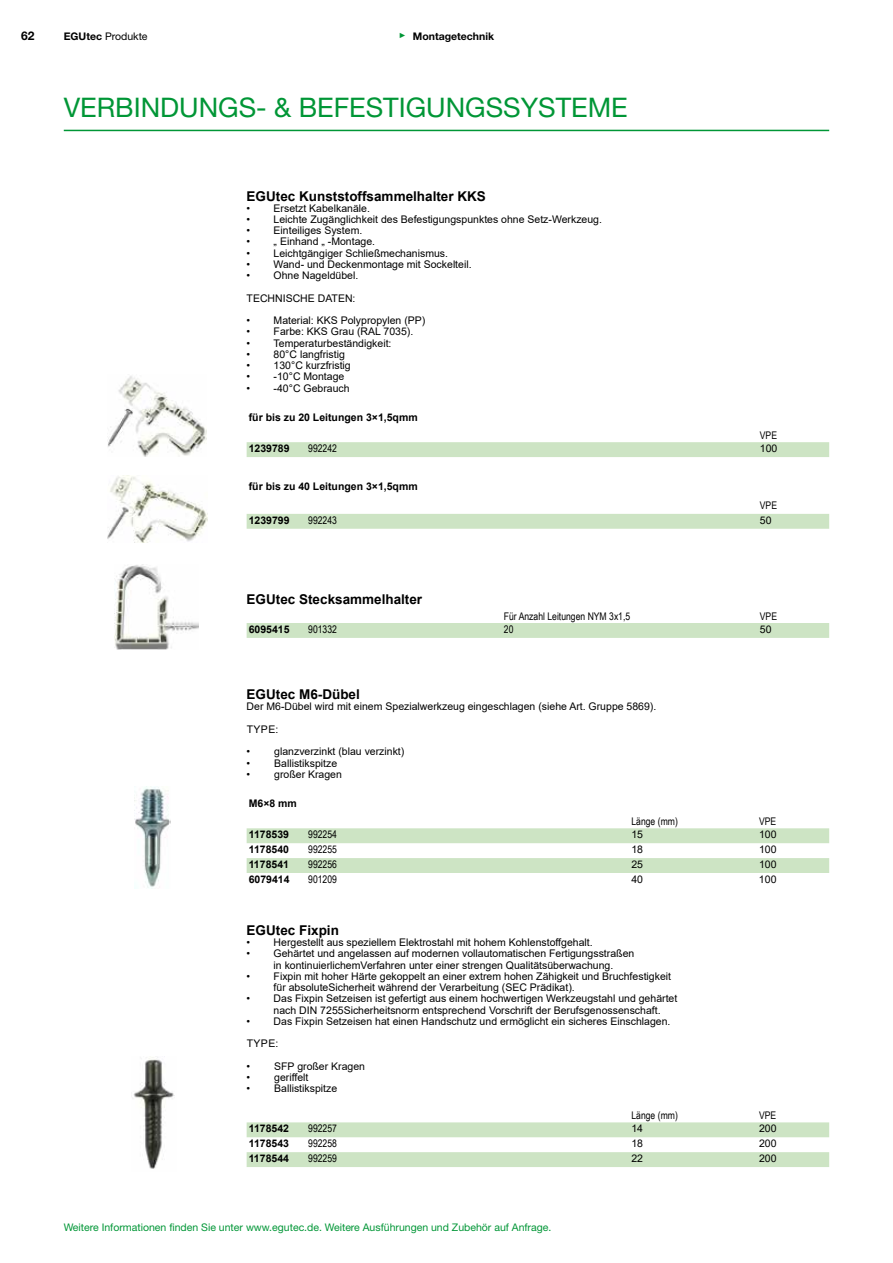
<style>
.page{position:relative;width:893px;height:1263px;background:#fff}
.page>*{position:absolute;margin:0;border:0;box-sizing:border-box;transform-origin:0 0}
.t1{font:27px "Helvetica Neue LT Std";color:#009636}
.t2{font:700 13.5px "Arial";color:#000}
.t3{font:700 12px "Helvetica Neue LT Std";color:#000}
.t4{font:10.5px/22.5px "Arial";color:#000}
.t5{font:700 10.5px "Arial";color:#000}
.t6{font:10.5px "Arial Narrow";color:#000}
.t7{font:10.5px "Helvetica Neue LT Std";color:#009636}
.t8{font:700 10.5px "Helvetica Neue LT Std";color:#000}
.t9{font:10.5px "Helvetica Neue LT Std";color:#000}
.s1{font-weight:700}
.s2{font-family:"Arial";font-size:7.5px;color:#009636}
</style>
<div class="page">
<hr style="left:64px;top:130px;width:765px;height:1px;background:#009636">
<div style="left:247px;top:442px;width:582px;height:15px;background:#cde4c4"></div>
<div style="left:247px;top:514px;width:582px;height:15px;background:#cde4c4"></div>
<div style="left:247px;top:623px;width:582px;height:15px;background:#cde4c4"></div>
<svg style="left:247px;top:828px;width:582px;height:45px"></svg>
<svg style="left:247px;top:1122px;width:582px;height:45px"></svg>
<img style="left:108px;top:376px;width:99px;height:80px">
<img style="left:108px;top:475px;width:99px;height:67px">
<img style="left:115px;top:565px;width:84px;height:84px">
<img style="left:134px;top:787px;width:37px;height:102px">
<img style="left:132px;top:1056px;width:43px;height:113px">
<p class="t3" style="left:21px;top:28px;width:15px">62</p>
<p class="t9" style="left:64px;top:30px;width:85px"><span class="s1">EGUtec</span> Produkte</p>
<p class="t8" style="left:399px;top:29px;width:97px"><span class="s2">►</span> Montagetechnik</p>
<h1 class="t1" style="left:64px;top:92px;width:565px">VERBINDUNGS- &amp; BEFESTIGUNGSSYSTEME</h1>
<p class="t2" style="left:247px;top:186px;width:241px">EGUtec Kunststoffsammelhalter KKS</p>
<p class="t4" style="left:247px;top:197px;width:125px">• Ersetzt Kabelkanäle.</p>
<p class="t4" style="left:247px;top:208px;width:357px">• Leichte Zugänglichkeit des Befestigungspunktes ohne Setz-Werkzeug.</p>
<p class="t4" style="left:247px;top:219px;width:117px">• Einteiliges System.</p>
<p class="t4" style="left:247px;top:230px;width:130px">• „ Einhand „ -Montage.</p>
<p class="t4" style="left:247px;top:242px;width:203px">• Leichtgängiger Schließmechanismus.</p>
<p class="t4" style="left:247px;top:253px;width:227px">• Wand- und Deckenmontage mit Sockelteil.</p>
<p class="t4" style="left:247px;top:264px;width:113px">• Ohne Nageldübel.<br>TECHNISCHE DATEN:</p>
<p class="t4" style="left:247px;top:309px;width:180px">• Material: KKS Polypropylen (PP)</p>
<p class="t4" style="left:247px;top:320px;width:168px">• Farbe: KKS Grau (RAL 7035).</p>
<p class="t4" style="left:247px;top:332px;width:146px">• Temperaturbeständigkeit:</p>
<p class="t4" style="left:247px;top:343px;width:100px">• 80°C langfristig</p>
<p class="t4" style="left:247px;top:354px;width:106px">• 130°C kurzfristig</p>
<p class="t4" style="left:247px;top:365px;width:99px">• -10°C Montage</p>
<p class="t4" style="left:247px;top:377px;width:104px">• -40°C Gebrauch</p>
<p class="t5" style="left:249px;top:410px;width:170px">für bis zu 20 Leitungen 3×1,5qmm</p>
<p class="t6" style="left:760px;top:428px;width:19px">VPE</p>
<p class="t5" style="left:249px;top:441px;width:42px">1239789</p>
<p class="t6" style="left:308px;top:440px;width:30px">992242</p>
<p class="t4" style="left:760px;top:437px;width:19px">100</p>
<p class="t5" style="left:249px;top:479px;width:170px">für bis zu 40 Leitungen 3×1,5qmm</p>
<p class="t6" style="left:760px;top:497px;width:19px">VPE</p>
<p class="t5" style="left:249px;top:512px;width:42px">1239799</p>
<p class="t6" style="left:308px;top:512px;width:30px">992243</p>
<p class="t4" style="left:760px;top:509px;width:13px">50</p>
<p class="t2" style="left:247px;top:590px;width:177px">EGUtec Stecksammelhalter</p>
<p class="t6" style="left:504px;top:609px;width:128px">Für Anzahl Leitungen NYM 3x1,5</p>
<p class="t6" style="left:760px;top:609px;width:19px">VPE</p>
<p class="t5" style="left:249px;top:622px;width:42px">6095415</p>
<p class="t6" style="left:308px;top:621px;width:30px">901332</p>
<p class="t6" style="left:504px;top:621px;width:11px">20</p>
<p class="t4" style="left:760px;top:618px;width:13px">50</p>
<p class="t2" style="left:247px;top:685px;width:115px">EGUtec M6-Dübel</p>
<p class="t4" style="left:247px;top:695px;width:411px">Der M6-Dübel wird mit einem Spezialwerkzeug eingeschlagen (siehe Art. Gruppe 5869).<br>TYPE:</p>
<p class="t4" style="left:247px;top:740px;width:159px">• glanzverzinkt (blau verzinkt)</p>
<p class="t4" style="left:247px;top:752px;width:92px">• Ballistikspitze</p>
<p class="t4" style="left:247px;top:763px;width:97px">• großer Kragen</p>
<p class="t5" style="left:249px;top:796px;width:50px">M6×8 mm</p>
<p class="t6" style="left:631px;top:814px;width:48px">Länge (mm)</p>
<p class="t6" style="left:759px;top:814px;width:19px">VPE</p>
<p class="t5" style="left:249px;top:827px;width:42px">1178539</p>
<p class="t6" style="left:308px;top:827px;width:30px">992254</p>
<p class="t4" style="left:631px;top:823px;width:13px">15</p>
<p class="t4" style="left:759px;top:823px;width:19px">100</p>
<p class="t5" style="left:249px;top:842px;width:42px">1178540</p>
<p class="t6" style="left:308px;top:841px;width:30px">992255</p>
<p class="t4" style="left:631px;top:838px;width:13px">18</p>
<p class="t4" style="left:759px;top:838px;width:19px">100</p>
<p class="t5" style="left:249px;top:857px;width:42px">1178541</p>
<p class="t6" style="left:308px;top:856px;width:30px">992256</p>
<p class="t4" style="left:631px;top:853px;width:13px">25</p>
<p class="t4" style="left:759px;top:853px;width:19px">100</p>
<p class="t5" style="left:249px;top:872px;width:42px">6079414</p>
<p class="t6" style="left:308px;top:871px;width:30px">901209</p>
<p class="t4" style="left:631px;top:868px;width:13px">40</p>
<p class="t4" style="left:759px;top:868px;width:19px">100</p>
<p class="t2" style="left:247px;top:921px;width:94px">EGUtec Fixpin</p>
<p class="t4" style="left:247px;top:931px;width:348px">• Hergestellt aus speziellem Elektrostahl mit hohem Kohlenstoffgehalt.</p>
<p class="t4" style="left:247px;top:948px;width:389px;line-height:11.2px;text-align:center">• Gehärtet und angelassen auf modernen vollautomatischen Fertigungsstraßen in kontinuierlichemVerfahren unter einer strengen Qualitätsüberwachung.</p>
<p class="t4" style="left:274px;top:970px;width:399px;line-height:11.2px;text-indent:-27px">• Fixpin mit hoher Härte gekoppelt an einer extrem hohen Zähigkeit und Bruchfestigkeit für absoluteSicherheit während der Verarbeitung (SEC Prädikat).</p>
<p class="t4" style="left:274px;top:993px;width:405px;line-height:11.2px;text-indent:-27px">• Das Fixpin Setzeisen ist gefertigt aus einem hochwertigen Werkzeugstahl und gehärtet nach DIN 7255Sicherheitsnorm entsprechend Vorschrift der Berufsgenossenschaft.</p>
<p class="t4" style="left:247px;top:1010px;width:425px">• Das Fixpin Setzeisen hat einen Handschutz und ermöglicht ein sicheres Einschlagen.<br>TYPE:</p>
<p class="t4" style="left:247px;top:1055px;width:120px">• SFP großer Kragen</p>
<p class="t4" style="left:247px;top:1066px;width:63px">• geriffelt</p>
<p class="t4" style="left:247px;top:1077px;width:92px">• Ballistikspitze</p>
<p class="t6" style="left:631px;top:1108px;width:48px">Länge (mm)</p>
<p class="t6" style="left:759px;top:1108px;width:19px">VPE</p>
<p class="t5" style="left:249px;top:1121px;width:42px">1178542</p>
<p class="t6" style="left:308px;top:1121px;width:30px">992257</p>
<p class="t4" style="left:631px;top:1117px;width:13px">14</p>
<p class="t4" style="left:759px;top:1117px;width:19px">200</p>
<p class="t5" style="left:249px;top:1136px;width:42px">1178543</p>
<p class="t6" style="left:308px;top:1136px;width:30px">992258</p>
<p class="t4" style="left:631px;top:1132px;width:13px">18</p>
<p class="t4" style="left:759px;top:1132px;width:19px">200</p>
<p class="t5" style="left:249px;top:1151px;width:42px">1178544</p>
<p class="t6" style="left:308px;top:1150px;width:30px">992259</p>
<p class="t4" style="left:631px;top:1147px;width:13px">22</p>
<p class="t4" style="left:759px;top:1147px;width:19px">200</p>
<p class="t7" style="left:64px;top:1221px;width:489px">Weitere Informationen finden Sie unter www.egutec.de. Weitere Ausführungen und Zubehör auf Anfrage.</p>
</div>
